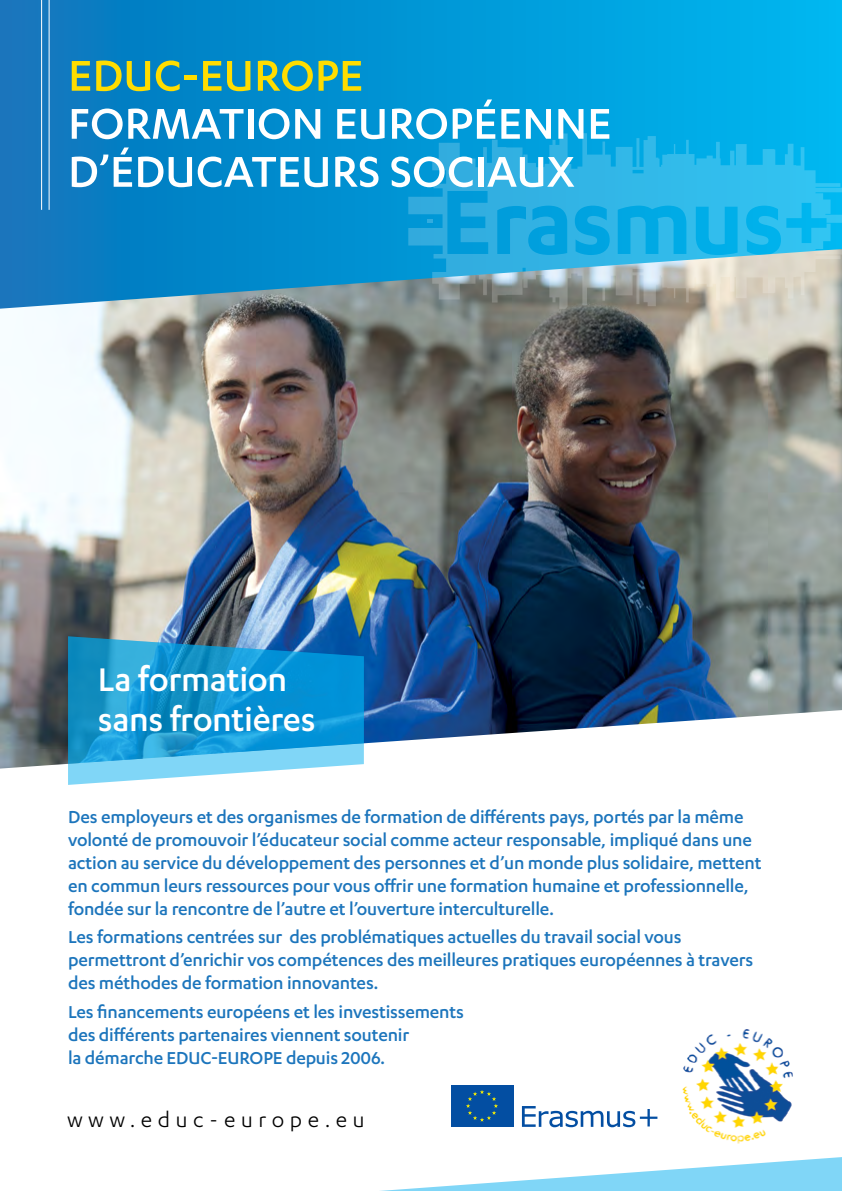
<style>
.page{position:relative;width:842px;height:1191px;background:#fff}
.page>*{position:absolute;margin:0;border:0;box-sizing:border-box;transform-origin:0 0}
.t1{font:500 50px/48px "Karbon";color:#fff}
.t2{font:500 50px "Karbon";color:#fd0}
.t3{font:500 38px/40px "Karbon";letter-spacing:-.01em;color:#fff}
.t4{font:24px "Karbon";letter-spacing:.235em;color:#000}
.t5{font:500 20px/23px "Karbon";letter-spacing:-.01em;color:#1c75bc}
</style>
<div class="page">
<img style="left:0;top:309px;width:842px;height:459px">
<svg style="left:0;top:0;width:842px;height:309px;background:#088fce"></svg>
<img style="left:682px;top:1029px;width:111px;height:115px">
<svg style="left:522px;top:1106px;width:135px;height:21px"></svg>
<div style="left:451px;top:1085px;width:62px;height:41px;background:#034ea2"></div>
<svg style="left:466px;top:1090px;width:32px;height:31px"></svg>
<svg style="left:408px;top:133px;width:434px;height:176px;background:#42b0d7"></svg>
<hr style="left:49px;top:0;width:1px;height:210px;background:#fff">
<hr style="left:41px;top:0;width:1px;height:210px;background:#fff">
<img style="left:517px;top:305px;width:144px;height:68px">
<svg style="left:68px;top:636px;width:296px;height:149px;background:#34a3d6"></svg>
<svg style="left:380px;top:1157px;width:462px;height:34px"></svg>
<h1 class="t2" style="left:68px;top:48px;width:185px">EDUC-EUROP</h1>
<h1 class="t2" style="left:339px;top:48px;width:26px">E</h1>
<h1 class="t1" style="left:68px;top:98px;width:539px">Formation européenne d’éducateurs sociaux</h1>
<h2 class="t3" style="left:98px;top:658px;width:219px">La formation sans frontières</h2>
<p class="t5" style="left:68px;top:804px;width:695px">Des employeurs et des organismes de formation de différents pays, portés par la même volonté de promouvoir l’éducateur social comme acteur responsable, impliqué dans une action au service du développement des personnes et d’un monde plus solidaire, mettent en commun leurs ressources pour vous offrir une formation humaine et professionnelle, fondée sur la rencontre de l’autre et l’ouverture interculturelle.</p>
<p class="t5" style="left:68px;top:925px;width:687px">Les formations centrées sur des problématiques actuelles du travail social vous permettront d’enrichir vos compétences des meilleures pratiques européennes à travers des méthodes de formation innovantes.</p>
<p class="t5" style="left:68px;top:999px;width:397px">Les financements européens et les investissements des différents partenaires viennent soutenir<br>la démarche Educ-Europe depuis 2006.</p>
<p class="t4" style="left:67px;top:1106px;width:299px">www.educ-europe.eu</p>
</div>
